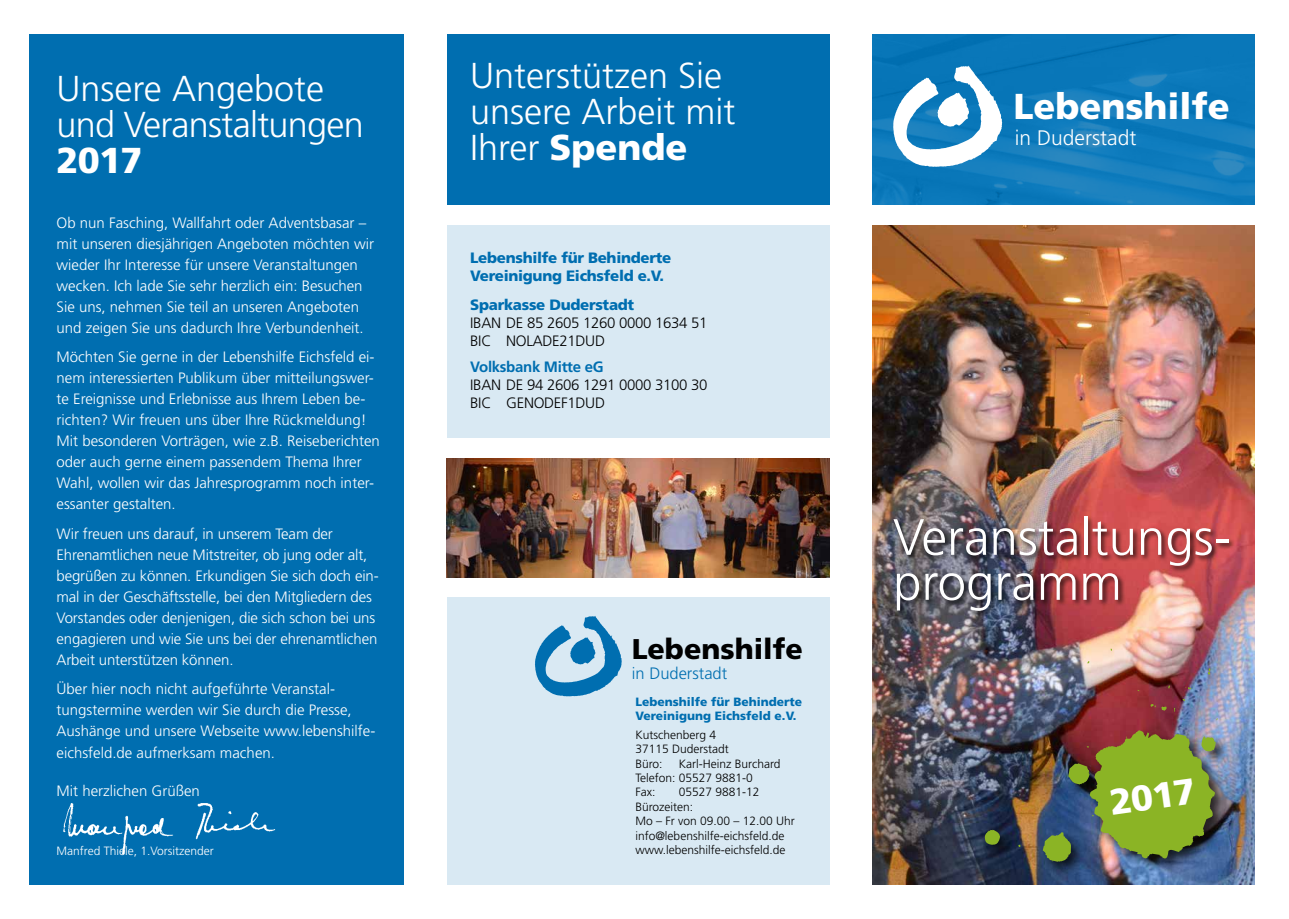
<style>
.page{position:relative;width:1289px;height:919px;background:#fff}
.page>*{position:absolute;margin:0;border:0;box-sizing:border-box;transform-origin:0 0}
.t1{font:300 51px/45px "Frutiger";color:#fff}
.t2{font:300 36px/36px "Frutiger";color:#fff}
.t3{font:300 36px/36px "Frutiger";letter-spacing:-.02em;color:#fff}
.t4{font:900 36px "Frutiger";color:#fff}
.t5{font:900 28.5px "Frutiger";color:#000}
.t6{font:300 21px "Frutiger";color:#fff}
.t7{font:300 16.5px "Frutiger";color:#006eb0}
.t8{font:300 15px/21px "Frutiger";color:#fff}
.t9{font:300 15px/18px "Frutiger";letter-spacing:-.02em;color:#000}
.t10{font:900 15px/18px "Frutiger";letter-spacing:-.02em;color:#006eb0}
.t11{font:700 15px "Frutiger";letter-spacing:-.02em;color:#006eb0}
.t12{font:300 12px/14.4px "Frutiger";color:#000}
.t13{font:900 12px/14.4px "Frutiger";color:#006eb0}
.t14{font:300 12px "Frutiger";color:#fff}
.s1{font-weight:900}
</style>
<div class="page">
<img style="left:872px;top:225px;width:382px;height:659px">
<div style="left:446px;top:34px;width:383px;height:170px;background:#006eb0"></div>
<div style="left:446px;top:597px;width:383px;height:287px;background:#d9e9f3"></div>
<div style="left:30px;top:34px;width:374px;height:850px;background:#006eb0"></div>
<img style="left:872px;top:34px;width:382px;height:170px">
<svg style="left:893px;top:66px;width:109px;height:101px"></svg>
<div style="left:892px;top:515px;width:343px;height:103px;background:#000;opacity:.75"></div>
<div style="left:446px;top:225px;width:383px;height:213px;background:#d9e9f3"></div>
<div style="left:982px;top:646px;width:249px;height:230px;background:#000;opacity:.75"></div>
<img style="left:984px;top:648px;width:233px;height:213px">
<svg style="left:535px;top:616px;width:87px;height:80px"></svg>
<img style="left:63px;top:803px;width:213px;height:52px">
<img style="left:446px;top:458px;width:383px;height:119px">
<h2 class="t3" style="left:57px;top:70px;width:309px">Unsere Angebote und Veranstaltungen</h2>
<h2 class="t4" style="left:57px;top:138px;width:87px">2017</h2>
<p class="t8" style="left:57px;top:212px;width:319px">Ob nun Fasching, Wallfahrt oder Adventsbasar – mit unseren diesjährigen Angeboten möchten wir wieder Ihr Interesse für unsere Veranstaltungen wecken. Ich lade Sie sehr herzlich ein: Besuchen Sie uns, nehmen Sie teil an unseren Angeboten und zeigen Sie uns dadurch Ihre Verbundenheit.</p>
<p class="t8" style="left:57px;top:346px;width:325px">Möchten Sie gerne in der Lebenshilfe Eichsfeld ei&shy;nem interessierten Publikum über mitteilungswer&shy;te Ereignisse und Erlebnisse aus Ihrem Leben be&shy;richten? Wir freuen uns über Ihre Rückmeldung!<br>Mit besonderen Vorträgen, wie z.B. Reiseberichten oder auch gerne einem passendem Thema Ihrer Wahl, wollen wir das Jahresprogramm noch inter&shy;essanter gestalten.</p>
<p class="t8" style="left:57px;top:523px;width:324px">Wir freuen uns darauf, in unserem Team der Ehrenamtlichen neue Mitstreiter, ob jung oder alt, begrüßen zu können. Erkundigen Sie sich doch ein&shy;mal in der Geschäftsstelle, bei den Mitgliedern des Vorstandes oder denjenigen, die sich schon bei uns engagieren und wie Sie uns bei der ehrenamtlichen Arbeit unterstützen können.</p>
<p class="t8" style="left:57px;top:678px;width:320px">Über hier noch nicht aufgeführte Veranstal&shy;tungstermine werden wir Sie durch die Presse, Aushänge und unsere Webseite www.lebenshilfe&shy;eichsfeld.de aufmerksam machen.</p>
<p class="t8" style="left:57px;top:779px;width:145px">Mit herzlichen Grüßen</p>
<p class="t14" style="left:57px;top:843px;width:159px">Manfred Thiele, 1.Vorsitzender</p>
<h2 class="t2" style="left:470px;top:57px;width:267px">Unterstützen Sie unsere Arbeit mit<br>Ihrer <span class="s1">Spende</span></h2>
<p class="t10" style="left:470px;top:248px;width:202px">Lebenshilfe für Behinderte<br>Vereinigung Eichsfeld e.V.</p>
<p class="t10" style="left:470px;top:296px;width:165px">Sparkasse Duderstadt</p>
<p class="t9" style="left:470px;top:314px;width:239px">IBAN DE 85 2605 1260 0000 1634 51<br>BIC NOLADE21DUD</p>
<p class="t11" style="left:470px;top:357px;width:135px">Volksbank Mitte eG</p>
<p class="t9" style="left:470px;top:375px;width:239px">IBAN DE 94 2606 1291 0000 3100 30<br>BIC GENODEF1DUD</p>
<h3 class="t5" style="left:631px;top:632px;width:173px">Lebenshilfe</h3>
<p class="t7" style="left:632px;top:664px;width:97px">in Duderstadt</p>
<p class="t13" style="left:635px;top:694px;width:168px">Lebenshilfe für Behinderte<br>Vereinigung Eichsfeld e.V.</p>
<p class="t12" style="left:635px;top:727px;width:95px">Kutschenberg 4<br>37115 Duderstadt<br>Büro:</p>
<p class="t12" style="left:635px;top:756px;width:147px;text-indent:44px">Karl-Heinz Burchard<br>Telefon: 05527 9881-0<br>Fax:</p>
<p class="t12" style="left:635px;top:785px;width:161px;text-indent:44px">05527 9881-12<br>Bürozeiten:<br>Mo – Fr von 09.00 – 12.00 Uhr info@lebenshilfe-eichsfeld.de www.lebenshilfe-eichsfeld.de</p>
<h2 class="t4" style="left:1013px;top:85px;width:218px">Lebenshilfe</h2>
<h3 class="t6" style="left:1014px;top:125px;width:123px">in Duderstadt</h3>
<h1 class="t1" style="left:893px;top:514px;width:339px">Veranstaltungs&shy;programm</h1>
<h2 class="t4" style="left:1106px;top:781px;width:87px;rotate:-8deg">2017</h2>
</div>
